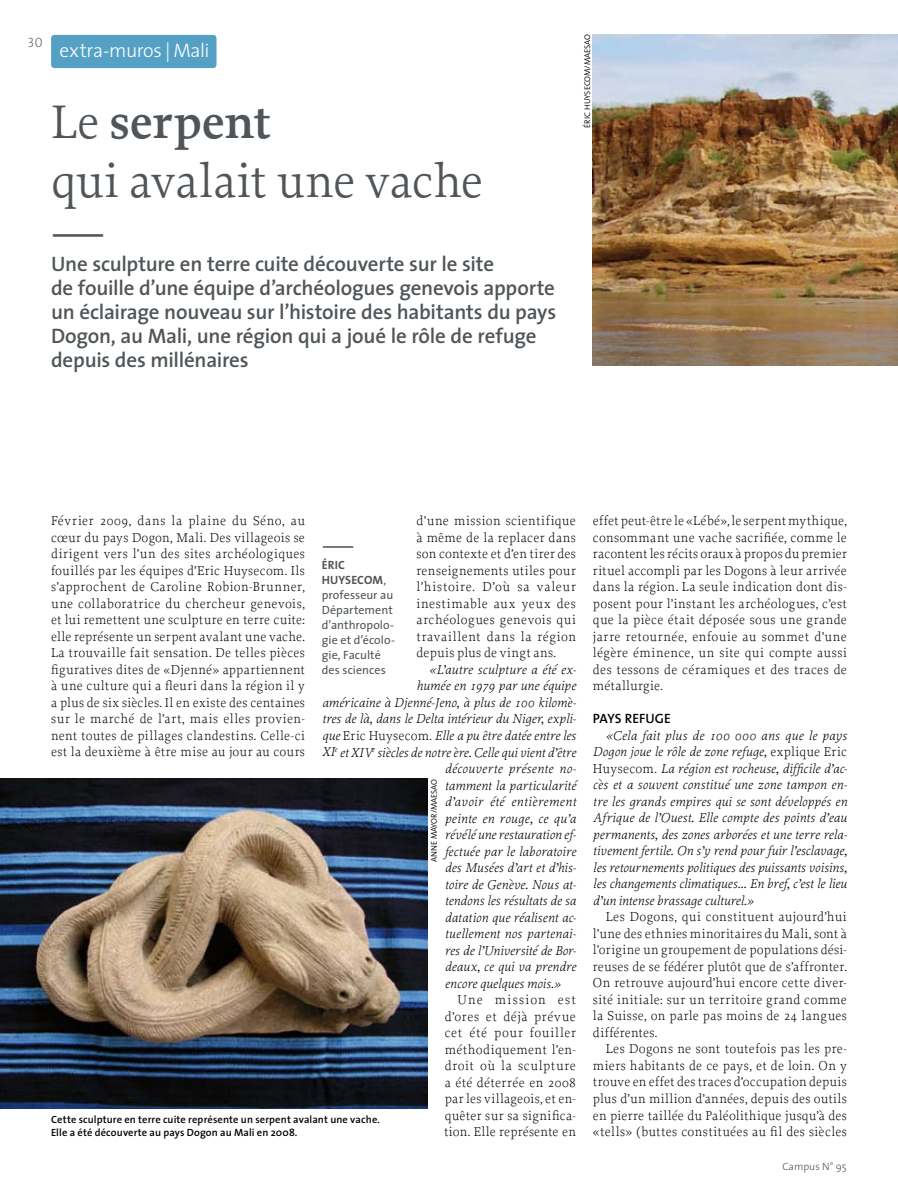
<style>
.page{position:relative;width:898px;height:1204px;background:#fff}
.page>*{position:absolute;margin:0;border:0;box-sizing:border-box;transform-origin:0 0}
.t1{font:49.5px/59.4px "Proforma";letter-spacing:-.005em;color:#505559}
.t2{font:italic 500 49.5px "Proforma";color:#505559}
.t3{font:italic 500 30px "Proforma";color:#505559}
.t4{font:600 21px/24px "The Sans";letter-spacing:-.01em;color:#505559}
.t5{font:300 19.5px "The Sans";letter-spacing:-.01em;color:#fff}
.t6{font:300 13.5px/16.5px "Proforma";letter-spacing:.03em;color:#000;text-align:justify}
.t7{font:italic 300 13.5px/16.5px "Proforma";letter-spacing:.015em;color:#000;text-align:justify}
.t8{font:italic 300 13.5px "Proforma";letter-spacing:.035em;color:#000}
.t9{font:italic 300 13.5px "Proforma";letter-spacing:.04em;color:#000}
.t10{font:600 13.5px "The Sans";color:#000}
.t11{font:13.5px "The Sans Extra Light Caps";color:#505559}
.t12{font:12px/15px "The Sans";letter-spacing:.005em;color:#505559}
.t13{font:600 10.5px/12.8px "The Sans";letter-spacing:.01em;color:#000}
.t14{font:300 10.5px "The Sans";color:#505559}
.t15{font:300 8.25px "The Sans";color:#000}
.s1{font-weight:600}
.s2{font-weight:700}
.s3{font-style:normal}
</style>
<div class="page">
<div style="left:51px;top:35px;width:165px;height:33px;background:#54a1c5;border-radius:3px"></div>
<img style="left:592px;top:34px;width:305px;height:332px">
<img style="left:0;top:778px;width:427px;height:330px">
<p class="t11" style="left:28px;top:31px;width:16px">30</p>
<h3 class="t5" style="left:60px;top:34px;width:151px">extra-muros | Mali</h3>
<h1 class="t1" style="left:51px;top:91px;width:433px">Le <span class="s1">serpent<br></span>qui avalait une vache</h1>
<h1 class="t2" style="left:51px;top:199px;width:51px">—</h1>
<p class="t4" style="left:51px;top:251px;width:506px">Une sculpture en terre cuite découverte sur le site<br>de fouille d’une équipe d’archéologues genevois apporte un éclairage nouveau sur l’histoire des habitants du pays Dogon, au Mali, une région qui a joué le rôle de refuge depuis des millénaires</p>
<p class="t15" style="left:580px;top:128px;width:91px;rotate:-90deg">éric Huysecom/MAESAO</p>
<p class="t6" style="left:51px;top:512px;width:255px">Février 2009, dans la plaine du Séno, au cœur du pays Dogon, Mali. Des villageois se dirigent vers l’un des sites archéologiques fouillés par les équipes d’Eric Huysecom. Ils s’approchent de Caroline Robion-Brunner, une collaboratrice du chercheur genevois, et lui remettent une sculpture en terre cuite: elle représente un serpent avalant une vache.<br>La trouvaille fait sensation. De telles pièces figuratives dites de «Djenné» appartiennent à une culture qui a fleuri dans la région il y a plus de six siècles. Il en existe des centaines sur le marché de l’art, mais elles provien&shy;nent toutes de pillages clandestins. Celle-ci est la deuxième à être mise au jour au cours</p>
<p class="t6" style="left:416px;top:512px;width:161px">d’une mission scientifique à même de la replacer dans son contexte et d’en tirer des renseignements utiles pour l’histoire. D’où sa valeur inestimable aux yeux des archéologues genevois qui travaillent dans la région depuis plus de vingt ans.</p>
<h2 class="t3" style="left:322px;top:525px;width:31px">—</h2>
<p class="t12" style="left:322px;top:557px;width:75px"><span class="s2">ÉRIC<br>H UYSECOM</span>, professeur au<br>Département d’anthropolo&shy;gie et d’écolo&shy;gie, Faculté des sciences</p>
<p class="t7" style="left:429px;top:660px;width:148px">«L’autre sculpture a été ex-</p>
<p class="t7" style="left:416px;top:677px;width:161px">humée en 1979 par une équipe</p>
<p class="t7" style="left:322px;top:693px;width:255px">américaine à Djenné-Jeno, à plus de 100 kilomè-</p>
<p class="t7" style="left:322px;top:710px;width:255px">tres de là, dans le Delta intérieur du Niger, expli-</p>
<p class="t7" style="left:322px;top:726px;width:255px">que <span class="s3">Eric Huysecom.</span> Elle a pu être datée entre les</p>
<p class="t7" style="left:322px;top:743px;width:255px">XI<sup>e</sup> et XIV<sup>e</sup> siècles de notre ère. Celle qui vient d’être</p>
<p class="t8" style="left:444px;top:760px;width:133px">découverte présente no-</p>
<p class="t7" style="left:444px;top:776px;width:133px">tamment la particularité</p>
<p class="t9" style="left:444px;top:793px;width:133px">d’avoir été entièrement</p>
<p class="t7" style="left:444px;top:809px;width:133px">peinte en rouge, ce qu’a</p>
<p class="t7" style="left:444px;top:826px;width:133px">révélé une restauration ef-</p>
<p class="t7" style="left:444px;top:842px;width:133px">fectuée par le laboratoire</p>
<p class="t7" style="left:444px;top:859px;width:133px">des Musées d’art et d’his-</p>
<p class="t7" style="left:444px;top:875px;width:133px">toire de Genève. Nous at-</p>
<p class="t7" style="left:444px;top:892px;width:133px">tendons les résultats de sa</p>
<p class="t7" style="left:444px;top:908px;width:133px">datation que réalisent ac-</p>
<p class="t7" style="left:444px;top:925px;width:133px">tuellement nos partenai-</p>
<p class="t7" style="left:444px;top:941px;width:133px">res de l’Université de Bor-</p>
<p class="t7" style="left:444px;top:958px;width:133px">deaux, ce qui va prendre</p>
<p class="t7" style="left:444px;top:974px;width:117px">encore quelques mois.»</p>
<p class="t6" style="left:444px;top:991px;width:133px;text-indent:13px">Une mission est d’ores et déjà prévue cet été pour fouiller méthodiquement l’en&shy;droit où la sculpture a été déterrée en 2008 par les villageois, et en&shy;quêter sur sa significa&shy;tion. Elle représente en</p>
<p class="t15" style="left:427px;top:862px;width:81px;rotate:-90deg">Anne Mayor/MAESAO</p>
<p class="t13" style="left:51px;top:1112px;width:330px">Cette sculpture en terre cuite représente un serpent avalant une vache.<br>Elle a été découverte au pays Dogon au Mali en 2008.</p>
<p class="t6" style="left:592px;top:512px;width:255px">effet peut-être le «Lébé», le serpent mythique, consommant une vache sacrifiée, comme le racontent les récits oraux à propos du premier rituel accompli par les Dogons à leur arrivée dans la région. La seule indication dont dis&shy;posent pour l’instant les archéologues, c’est que la pièce était déposée sous une grande jarre retournée, enfouie au sommet d’une légère éminence, un site qui compte aussi des tessons de céramiques et des traces de métallurgie.</p>
<p class="t10" style="left:592px;top:707px;width:62px">Pays re fuge</p>
<p class="t7" style="left:592px;top:726px;width:255px;text-indent:13px">«Cela fait plus de 100 000 ans que le pays Dogon joue le rôle de zone refuge, <span class="s3">explique Eric Huysecom.</span> La région est rocheuse, difficile d’ac&shy;cès et a souvent constitué une zone tampon en&shy;tre les grands empires qui se sont développés en Afrique de l’Ouest. Elle compte des points d’eau permanents, des zones arborées et une terre rela&shy;tivement fertile. On s’y rend pour fuir l’esclavage, les retournements politiques des puissants voisins, les changements climatiques… En bref, c’est le lieu d’un intense brassage culturel.»</p>
<p class="t6" style="left:592px;top:908px;width:255px;text-indent:13px">Les Dogons, qui constituent aujourd’hui l’une des ethnies minoritaires du Mali, sont à l’origine un groupement de populations dési&shy;reuses de se fédérer plutôt que de s’affronter.<br>On retrouve aujourd’hui encore cette diver&shy;sité initiale: sur un territoire grand comme la Suisse, on parle pas moins de 24 langues différentes.</p>
<p class="t6" style="left:592px;top:1040px;width:255px;text-indent:13px">Les Dogons ne sont toutefois pas les pre&shy;miers habitants de ce pays, et de loin. On y trouve en effet des traces d’occupation depuis plus d’un million d’années, depuis des outils en pierre taillée du Paléolithique jusqu’à des «tells» (buttes constituées au fil des siècles</p>
<p class="t14" style="left:782px;top:1157px;width:66px">Campus N° 95</p>
</div>
